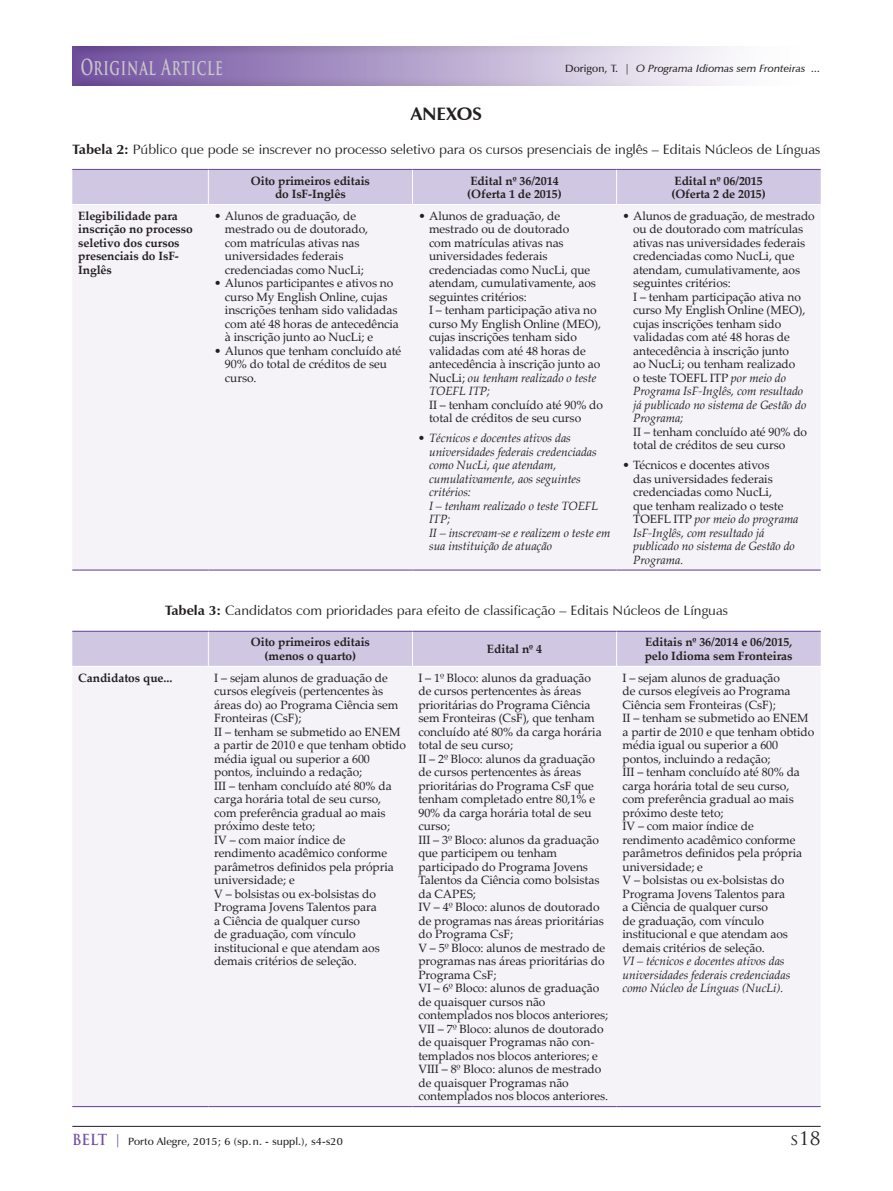
<style>
.page{position:relative;width:893px;height:1191px;background:#fff}
.page>*{position:absolute;margin:0;border:0;box-sizing:border-box;transform-origin:0 0}
.t1{font:700 21.6px "Trajan Pro";letter-spacing:.055em;color:#cac7c9;scale:.63 1}
.t2{font:700 18px "Zapf Humanist 601 BT";color:#231f20;scale:1.05 1}
.t3{font:18px "Trajan Pro";color:#231f20;scale:1.05 1}
.t4{font:13.5px "Zapf Humanist 601 BT";color:#231f20;scale:1.05 1}
.t5{font:12px/13.5px "Palatino Linotype";letter-spacing:-.005em;color:#231f20}
.t6{font:italic 12px/13.5px "Palatino Linotype";letter-spacing:-.005em;color:#231f20}
.t7{font:700 12px/13.5px "Palatino Linotype";letter-spacing:-.005em;color:#231f20}
.t8{font:600 10.5px "Zapf Humanist 601 BT";letter-spacing:.005em;color:#231f20;scale:1.05 1}
.t9{font:italic 600 10.5px "Zapf Humanist 601 BT";letter-spacing:.005em;color:#231f20;scale:1.05 1}
.s1{font-style:normal}
.s2{font-weight:700}
.s3{font-style:italic}
.s4{font-family:"Trajan Pro";font-weight:700;font-size:14.85px;color:#7150a0}
.s5{font-family:"Trajan Pro";font-weight:700;font-size:13.2px;color:#7150a0}
.s6{font-size:15px}
</style>
<div class="page">
<hr style="left:72px;top:1126px;width:749px;height:1px;background:#231f20">
<div style="left:83px;top:45px;width:739px;height:42px;background:#fbfafc"></div>
<div style="left:69px;top:45px;width:622px;height:42px;background:#7150a0;opacity:.75"></div>
<div style="left:72px;top:170px;width:749px;height:34px;background:#d0c7e2"></div>
<div style="left:73px;top:205px;width:747px;height:364px;background:#f5f3f8"></div>
<hr style="left:72px;top:169px;width:136px;height:1px;background:#7150a0">
<hr style="left:208px;top:169px;width:204px;height:1px;background:#7150a0">
<hr style="left:412px;top:169px;width:205px;height:1px;background:#7150a0">
<hr style="left:617px;top:169px;width:204px;height:1px;background:#7150a0">
<hr style="left:72px;top:569px;width:136px;height:1px;background:#7150a0">
<hr style="left:208px;top:569px;width:204px;height:1px;background:#7150a0">
<hr style="left:412px;top:569px;width:205px;height:1px;background:#7150a0">
<hr style="left:617px;top:569px;width:204px;height:1px;background:#7150a0">
<hr style="left:208px;top:170px;width:1px;height:34px;background:#fff">
<hr style="left:412px;top:170px;width:1px;height:34px;background:#fff">
<hr style="left:616px;top:170px;width:1px;height:34px;background:#fff">
<div style="left:72px;top:632px;width:749px;height:34px;background:#d0c7e2"></div>
<div style="left:73px;top:667px;width:747px;height:439px;background:#f5f3f8"></div>
<hr style="left:72px;top:631px;width:136px;height:1px;background:#7150a0">
<hr style="left:208px;top:631px;width:204px;height:1px;background:#7150a0">
<hr style="left:412px;top:631px;width:205px;height:1px;background:#7150a0">
<hr style="left:617px;top:631px;width:204px;height:1px;background:#7150a0">
<hr style="left:72px;top:1106px;width:136px;height:1px;background:#7150a0">
<hr style="left:208px;top:1106px;width:204px;height:1px;background:#7150a0">
<hr style="left:412px;top:1106px;width:205px;height:1px;background:#7150a0">
<hr style="left:617px;top:1106px;width:204px;height:1px;background:#7150a0">
<hr style="left:208px;top:632px;width:1px;height:34px;background:#fff">
<hr style="left:412px;top:632px;width:1px;height:34px;background:#fff">
<hr style="left:616px;top:632px;width:1px;height:34px;background:#fff">
<h1 class="t1" style="left:81px;top:53px;width:227px">Original Article</h1>
<p class="t9" style="left:565px;top:62px;width:245px"><span class="s1">Dorigon, T. |</span> O Programa Idiomas sem Fronteiras ...</p>
<h2 class="t2" style="left:411px;top:103px;width:57px">Anexos</h2>
<p class="t4" style="left:72px;top:140px;width:714px"><span class="s2">Tabela 2:</span> Público que pode se inscrever no processo seletivo para os cursos presenciais de inglês – Editais Núcleos de Línguas</p>
<p class="t7" style="left:251px;top:173px;width:121px;text-align:center">Oito primeiros editais do IsF-Inglês</p>
<p class="t7" style="left:467px;top:173px;width:96px">Edital nº 36/2014 (Oferta 1 de 2015)</p>
<p class="t7" style="left:671px;top:173px;width:96px">Edital nº 06/2015 (Oferta 2 de 2015)</p>
<p class="t7" style="left:78px;top:208px;width:116px">Elegibilidade para inscrição no processo seletivo dos cursos presenciais do IsF-<br>Inglês</p>
<p class="t5" style="left:225px;top:208px;width:145px;text-indent:-11px">• Alunos de graduação, de mestrado ou de doutorado, com matrículas ativas nas universidades federais credenciadas como NucLi;</p>
<p class="t5" style="left:225px;top:276px;width:175px;text-indent:-11px">• Alunos participantes e ativos no curso My English Online, cujas inscrições tenham sido validadas com até 48 horas de antecedência à inscrição junto ao NucLi; e</p>
<p class="t5" style="left:225px;top:343px;width:178px;text-indent:-11px">• Alunos que tenham concluído até<br>90% do total de créditos de seu curso.</p>
<p class="t5" style="left:633px;top:208px;width:183px;text-indent:-11px">• Alunos de graduação, de mestrado ou de doutorado com matrículas ativas nas universidades federais credenciadas como NucLi, que atendam, cumulativamente, aos seguintes critérios:<br>I – tenham participação ativa no curso My English Online (MEO), cujas inscrições tenham sido validadas com até 48 horas de antecedência à inscrição junto<br>ao NucLi; ou tenham realizado<br>o teste TOEFL ITP <span class="s3">por meio do<br>Programa IsF-Inglês, com resultado já publicado no sistema de Gestão do<br>Programa;</span></p>
<p class="t5" style="left:633px;top:424px;width:176px">II – tenham concluído até 90% do total de créditos de seu curso</p>
<p class="t5" style="left:633px;top:458px;width:167px;text-indent:-11px">• Técnicos e docentes ativos<br>das universidades federais credenciadas como NucLi,<br>que tenham realizado o teste<br>TOEFL ITP <span class="s3">por meio do programa<br>IsF-Inglês, com resultado já publicado no sistema de Gestão do<br>Programa.</span></p>
<p class="t4" style="left:165px;top:602px;width:538px"><span class="s2">Tabela 3:</span> Candidatos com prioridades para efeito de classificação – Editais Núcleos de Línguas</p>
<p class="t7" style="left:251px;top:635px;width:121px;text-align:center">Oito primeiros editais (menos o quarto)</p>
<p class="t7" style="left:487px;top:642px;width:57px">Edital nº 4</p>
<p class="t7" style="left:645px;top:635px;width:149px">Editais nº 36/2014 e 06/2015, pelo Idioma sem Fronteiras</p>
<p class="t7" style="left:78px;top:670px;width:96px">Candidatos que...</p>
<p class="t5" style="left:214px;top:670px;width:193px">I – sejam alunos de graduação de cursos elegíveis (pertencentes às áreas do) ao Programa Ciência sem<br>Fronteiras (CsF);<br>II – tenham se submetido ao ENEM a partir de 2010 e que tenham obtido média igual ou superior a 600 pontos, incluindo a redação;<br>III – tenham concluído até 80% da carga horária total de seu curso, com preferência gradual ao mais próximo deste teto;<br>IV – com maior índice de rendimento acadêmico conforme parâmetros definidos pela própria universidade; e<br>V – bolsistas ou ex-bolsistas do<br>Programa Jovens Talentos para<br>a Ciência de qualquer curso<br>de graduação, com vínculo institucional e que atendam aos demais critérios de seleção.</p>
<p class="t5" style="left:418px;top:670px;width:191px">I – 1º Bloco: alunos da graduação<br>de cursos pertencentes às áreas prioritárias do Programa Ciência sem Fronteiras (CsF), que tenham concluído até 80% da carga horária total de seu curso;<br>II – 2º Bloco: alunos da graduação de cursos pertencentes às áreas prioritárias do Programa CsF que tenham completado entre 80,1% e<br>90% da carga horária total de seu curso;<br>III – 3º Bloco: alunos da graduação que participem ou tenham participado do Programa Jovens<br>Talentos da Ciência como bolsistas da CAPES;<br>IV – 4º Bloco: alunos de doutorado de programas nas áreas prioritárias do Programa CsF;<br>V – 5º Bloco: alunos de mestrado de programas nas áreas prioritárias do<br>Programa CsF;<br>VI – 6º Bloco: alunos de graduação de quaisquer cursos não contemplados nos blocos anteriores;<br>VII – 7º Bloco: alunos de doutorado de quaisquer Programas não con&shy;templados nos blocos anteriores; e<br>VIII – 8º Bloco: alunos de mestrado de quaisquer Programas não contemplados nos blocos anteriores.</p>
<p class="t5" style="left:622px;top:670px;width:193px">I – sejam alunos de graduação<br>de cursos elegíveis ao Programa<br>Ciência sem Fronteiras (CsF);<br>II – tenham se submetido ao ENEM a partir de 2010 e que tenham obtido média igual ou superior a 600 pontos, incluindo a redação;<br>III – tenham concluído até 80% da carga horária total de seu curso, com preferência gradual ao mais próximo deste teto;<br>IV – com maior índice de rendimento acadêmico conforme parâmetros definidos pela própria universidade; e<br>V – bolsistas ou ex-bolsistas do<br>Programa Jovens Talentos para<br>a Ciência de qualquer curso<br>de graduação, com vínculo institucional e que atendam aos demais critérios de seleção.</p>
<p class="t5" style="left:429px;top:208px;width:174px;text-indent:-11px">• Alunos de graduação, de mestrado ou de doutorado<br>com matrículas ativas nas universidades federais credenciadas como NucLi, que atendam, cumulativamente, aos seguintes critérios:<br>I – tenham participação ativa no curso My English Online (MEO), cujas inscrições tenham sido validadas com até 48 horas de antecedência à inscrição junto ao<br>NucLi; <span class="s3">ou tenham realizado o teste<br>TOEFL ITP;</span></p>
<p class="t5" style="left:429px;top:397px;width:176px">II – tenham concluído até 90% do total de créditos de seu curso</p>
<p class="t6" style="left:429px;top:431px;width:183px;text-indent:-11px">• Técnicos e docentes ativos das universidades federais credenciadas como NucLi, que atendam, cumulativamente, aos seguintes critérios:<br>I – tenham realizado o teste TOEFL<br>ITP;<br>II – inscrevam-se e realizem o teste em sua instituição de atuação</p>
<p class="t6" style="left:622px;top:953px;width:169px">VI – técnicos e docentes ativos das universidades federais credenciadas como Núcleo de Línguas (NucLi).</p>
<p class="t8" style="left:72px;top:1134px;width:259px"><span class="s4">BELT</span> <span class="s5">|</span> Porto Alegre, 2015; 6 (sp. n. - suppl.), s4-s20</p>
<h2 class="t3" style="left:790px;top:1126px;width:30px"><span class="s6">s</span>18</h2>
</div>
